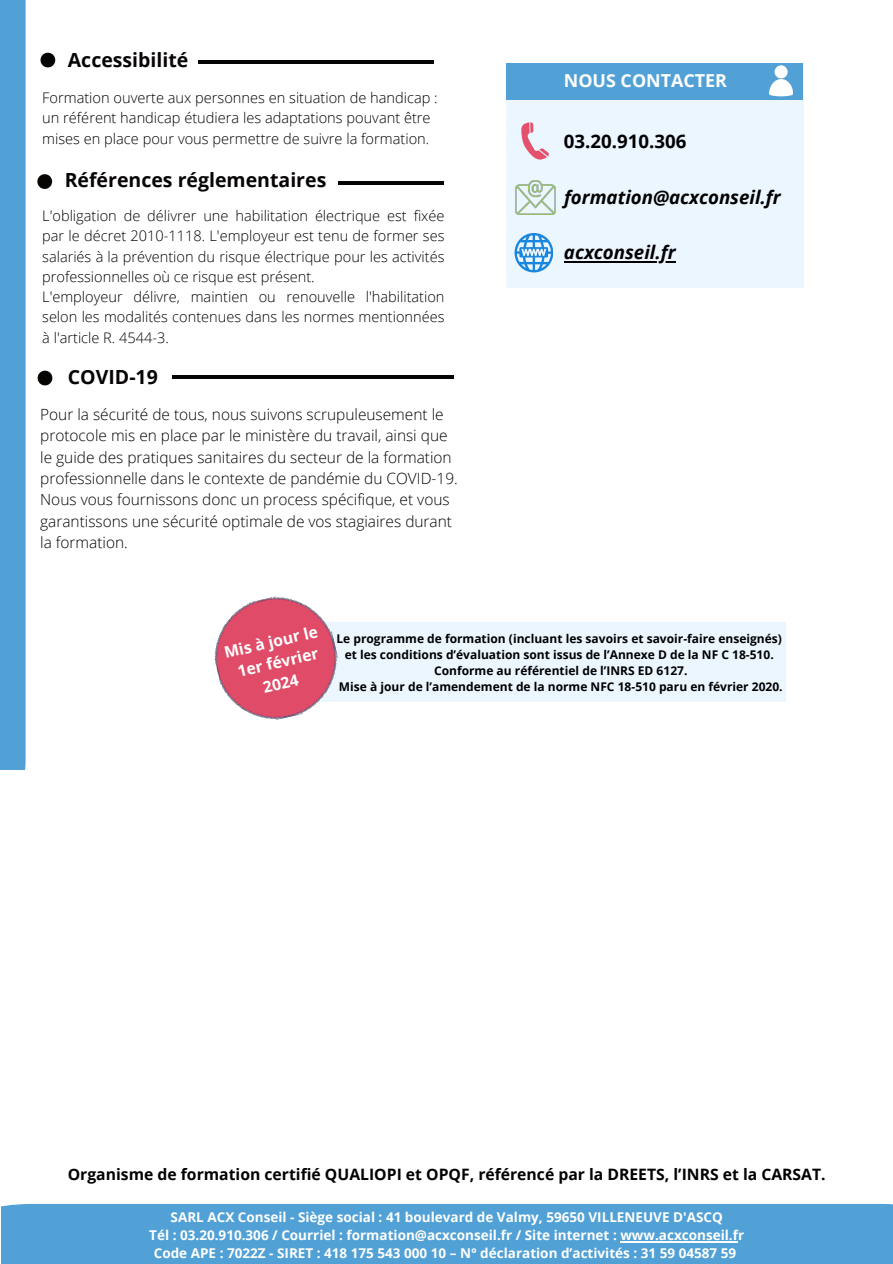
<style>
.page{position:relative;width:893px;height:1264px;background:#fff}
.page>*{position:absolute;margin:0;border:0;box-sizing:border-box;transform-origin:0 0}
.t1{font:700 19.5px "Open Sans";color:#070404}
.t2{font:italic 700 18.6px "Open Sans";color:#000}
.t3{font:700 18.6px "Open Sans";color:#000}
.t4{font:700 17.85px "Open Sans";color:#fff}
.t5{font:700 15.75px "Open Sans";color:#000}
.t6{font:700 15.75px/21.6px "Open Sans";color:#fff;text-align:center}
.t7{font:300 15.45px/21.3px "Open Sans";color:#000}
.t8{font:300 14.55px/20.2px "Open Sans";color:#000}
.t9{font:700 13.5px/18px "Open Sans";color:#fff;text-align:center}
.t10{font:700 12px/16px "Open Sans";color:#000;text-align:center}
</style>
<div class="page">
<hr style="left:198px;top:60px;width:235px;height:4px;background:#070404">
<hr style="left:338px;top:181px;width:105px;height:3px;background:#070404">
<div style="left:2px;top:1203px;width:890px;height:60px;background:#51a1d6"></div>
<div style="left:506px;top:63px;width:297px;height:225px;background:#ebf6ff"></div>
<div style="left:506px;top:63px;width:296px;height:36px;background:#51a1d6"></div>
<svg style="left:521px;top:122px;width:28px;height:38px"></svg>
<img style="left:515px;top:180px;width:40px;height:34px">
<svg style="left:514px;top:233px;width:38px;height:39px"></svg>
<svg style="left:769px;top:65px;width:23px;height:31px"></svg>
<hr style="left:620px;top:1241px;width:118px;height:1px;background:#fff">
<hr style="left:564px;top:261px;width:111px;height:1px;background:#000">
<hr style="left:172px;top:375px;width:281px;height:4px;background:#070404">
<svg style="left:0;top:0;width:56px;height:769px"></svg>
<img style="left:214px;top:596px;width:134px;height:124px">
<h1 class="t1" style="left:68px;top:46px;width:122px">Accessibilité</h1>
<p class="t8" style="left:42px;top:87px;width:397px">Formation ouverte aux personnes en situation de handicap : un référent handicap étudiera les adaptations pouvant être mises en place pour vous permettre de suivre la formation.</p>
<h1 class="t1" style="left:65px;top:167px;width:263px">Références réglementaires</h1>
<p class="t8" style="left:42px;top:205px;width:404px">L'obligation de délivrer une habilitation électrique est fixée par le décret 2010-1118. L'employeur est tenu de former ses salariés à la prévention du risque électrique pour les activités professionnelles où ce risque est présent.<br>L'employeur délivre, maintien ou renouvelle l'habilitation selon les modalités contenues dans les normes mentionnées à l'article R. 4544-3.</p>
<h1 class="t1" style="left:68px;top:363px;width:92px">COVID-19</h1>
<p class="t7" style="left:40px;top:403px;width:419px">Pour la sécurité de tous, nous suivons scrupuleusement le protocole mis en place par le ministère du travail, ainsi que le guide des pratiques sanitaires du secteur de la formation professionnelle dans le contexte de pandémie du COVID-19.<br>Nous vous fournissons donc un process spécifique, et vous garantissons une sécurité optimale de vos stagiaires durant la formation.</p>
<p class="t4" style="left:564px;top:68px;width:165px">NOUS CONTACTER</p>
<p class="t3" style="left:564px;top:128px;width:124px">03.20.910.306</p>
<p class="t2" style="left:564px;top:184px;width:218px">formation@acxconseil.fr</p>
<p class="t2" style="left:564px;top:239px;width:113px">acxconseil.fr</p>
<p class="t6" style="left:222px;top:641px;width:97px;rotate:-13deg">Mis à jour le<br>1er février<br>2024</p>
<p class="t10" style="left:336px;top:630px;width:447px">Le programme de formation (incluant les savoirs et savoir-faire enseignés) et les conditions d’évaluation sont issus de l’Annexe D de la NF C 18-510.<br>Conforme au référentiel de l’INRS ED 6127.<br>Mise à jour de l’amendement de la norme NFC 18-510 paru en février 2020.</p>
<p class="t5" style="left:68px;top:1163px;width:759px">Organisme de formation certifié QUALIOPI et OPQF, référencé par la DREETS, l’INRS et la CARSAT.</p>
<p class="t9" style="left:149px;top:1207px;width:596px">SARL ACX Conseil - Siège social : 41 boulevard de Valmy, 59650 VILLENEUVE D'ASCQ<br>Tél : 03.20.910.306 / Courriel : formation@acxconseil.fr / Site internet : www.acxconseil.fr<br>Code APE : 7022Z - SIRET : 418 175 543 000 10 – N° déclaration d’activités : 31 59 04587 59</p>
</div>
